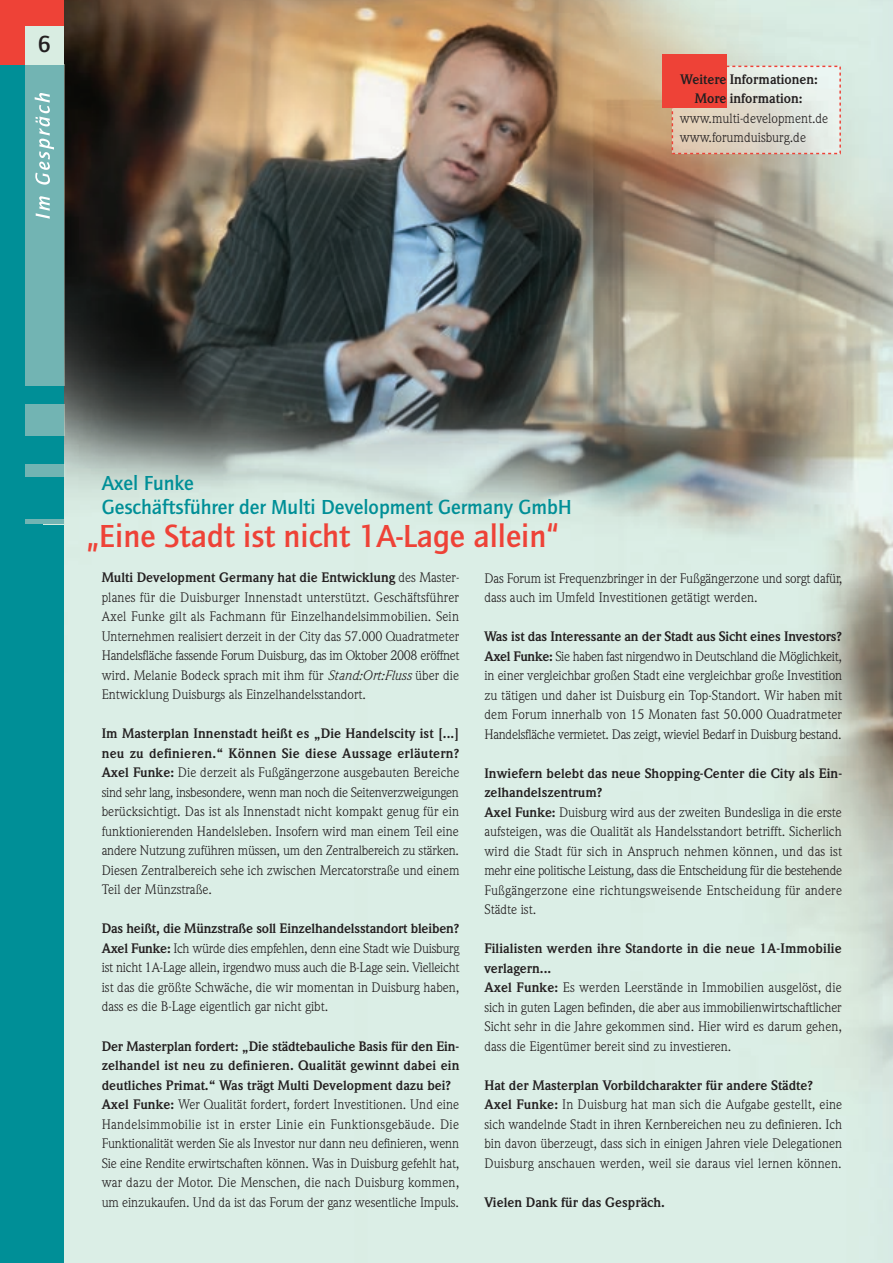
<style>
.page{position:relative;width:893px;height:1263px;background:#fff}
.page>*{position:absolute;margin:0;border:0;box-sizing:border-box;transform-origin:0 0}
.t1{font:700 33px "Quay Itc T";color:#ee4237}
.t2{font:700 24px "Quay Itc T";color:#231f20}
.t3{font:700 21px/24px "Quay Itc T";color:#008f97}
.t4{font:13.5px/19.5px "Weidemann";color:#231f20}
.t5{font:700 13.5px/19.5px "Weidemann";color:#231f20;text-align:center}
.s1{font-weight:700}
.s2{font-style:italic}
</style>
<div class="page">
<img style="left:63px;top:0;width:830px;height:1263px">
<div style="left:0;top:0;width:63px;height:1263px;background:#008f97"></div>
<img style="left:63px;top:64px;width:1px;height:322px">
<div style="left:25px;top:65px;width:38px;height:321px;background:#72b4b3"></div>
<img style="left:63px;top:405px;width:1px;height:31px">
<div style="left:25px;top:405px;width:38px;height:31px;background:#72b4b3"></div>
<div style="left:25px;top:465px;width:38px;height:11px;background:#72b4b3"></div>
<hr style="left:25px;top:520px;width:38px;height:4px;background:#72b4b3">
<div style="left:0;top:0;width:63px;height:65px;background:#ee4237"></div>
<div style="left:25px;top:26px;width:38px;height:39px;background:#d9ede2"></div>
<svg style="left:36px;top:196px;width:14px;height:23px"></svg>
<svg style="left:35px;top:93px;width:19px;height:92px"></svg>
<img style="left:674px;top:68px;width:165px;height:84px">
<div style="left:672px;top:66px;width:169px;height:88px;border:1px dashed #ee4237"></div>
<div style="left:662px;top:55px;width:65px;height:53px;background:#ee4237"></div>
<h2 class="t2" style="left:38px;top:35px;width:15px">6</h2>
<p class="t5" style="left:681px;top:70px;width:139px">Weitere Informationen:<br>More information:</p>
<p class="t4" style="left:680px;top:109px;width:150px">www.multi-development.de www.forumduisburg.de</p>
<h3 class="t3" style="left:102px;top:473px;width:472px">Axel Funke<br>Geschäftsführer der Multi Development Germany GmbH</h3>
<h1 class="t1" style="left:87px;top:523px;width:473px">„Eine Stadt ist nicht 1A-Lage allein“</h1>
<p class="t4" style="left:102px;top:569px;width:359px;text-align:justify"><span class="s1">Multi Development Germany hat die Entwicklung</span> des Master&shy;planes für die Duisburger Innenstadt unterstützt. Geschäftsführer Axel Funke gilt als Fachmann für Einzelhandelsimmobilien. Sein Unternehmen realisiert derzeit in der City das 57.000 Quadratmeter Handelsfläche fassende Forum Duisburg, das im Oktober 2008 eröffnet wird. Melanie Bodeck sprach mit ihm für <span class="s2">Stand:Ort:Fluss</span> über die Entwicklung Duisburgs als Einzelhandelsstandort.</p>
<p class="t4" style="left:102px;top:725px;width:359px;text-align:justify"><span class="s1">Im Masterplan Innenstadt heißt es „Die Handelscity ist [...] neu zu definieren.“ Können Sie diese Aussage erläutern?<br>Axel Funke:</span> Die derzeit als Fußgängerzone ausgebauten Bereiche sind sehr lang, insbesondere, wenn man noch die Seitenverzweigungen berücksichtigt. Das ist als Innenstadt nicht kompakt genug für ein funktionierenden Handelsleben. Insofern wird man einem Teil eine andere Nutzung zuführen müssen, um den Zentralbereich zu stärken.<br>Diesen Zentralbereich sehe ich zwischen Mercatorstraße und einem Teil der Münzstraße.</p>
<p class="t4" style="left:102px;top:920px;width:359px;text-align:justify"><span class="s1">Das heißt, die Münzstraße soll Einzelhandelsstandort bleiben?<br>Axel Funke:</span> Ich würde dies empfehlen, denn eine Stadt wie Duisburg ist nicht 1A-Lage allein, irgendwo muss auch die B-Lage sein. Vielleicht ist das die größte Schwäche, die wir momentan in Duisburg haben, dass es die B-Lage eigentlich gar nicht gibt.</p>
<p class="t4" style="left:102px;top:1037px;width:359px"><span class="s1">Der Masterplan fordert: „Die städtebauliche Basis für den Ein&shy;zelhandel ist neu zu definieren. Qualität gewinnt dabei ein deutliches Primat.“ Was trägt Multi Development dazu bei?<br>Axel Funke:</span> Wer Qualität fordert, fordert Investitionen. Und eine Handelsimmobilie ist in erster Linie ein Funktionsgebäude. Die Funktionalität werden Sie als Investor nur dann neu definieren, wenn Sie eine Rendite erwirtschaften können. Was in Duisburg gefehlt hat, war dazu der Motor. Die Menschen, die nach Duisburg kommen, um einzukaufen. Und da ist das Forum der ganz wesentliche Impuls.</p>
<p class="t4" style="left:484px;top:569px;width:359px">Das Forum ist Frequenzbringer in der Fußgängerzone und sorgt dafür, dass auch im Umfeld Investitionen getätigt werden.</p>
<p class="t4" style="left:484px;top:628px;width:359px;text-align:justify"><span class="s1">Was ist das Interessante an der Stadt aus Sicht eines Investors?<br>Axel Funke:</span> Sie haben fast nirgendwo in Deutschland die Möglichkeit, in einer vergleichbar großen Stadt eine vergleichbar große Investition zu tätigen und daher ist Duisburg ein Top-Standort. Wir haben mit dem Forum innerhalb von 15 Monaten fast 50.000 Quadratmeter Handelsfläche vermietet. Das zeigt, wieviel Bedarf in Duisburg bestand.</p>
<p class="t4" style="left:484px;top:764px;width:359px"><span class="s1">Inwiefern belebt das neue Shopping-Center die City als Ein&shy;zelhandelszentrum?<br>Axel Funke:</span> Duisburg wird aus der zweiten Bundesliga in die erste aufsteigen, was die Qualität als Handelsstandort betrifft. Sicherlich wird die Stadt für sich in Anspruch nehmen können, und das ist mehr eine politische Leistung, dass die Entscheidung für die bestehende Fußgängerzone eine richtungsweisende Entscheidung für andere Städte ist.</p>
<p class="t4" style="left:484px;top:940px;width:359px"><span class="s1">Filialisten werden ihre Standorte in die neue 1A-Immobilie verlagern...<br>Axel Funke:</span> Es werden Leerstände in Immobilien ausgelöst, die sich in guten Lagen befinden, die aber aus immobilienwirtschaftlicher Sicht sehr in die Jahre gekommen sind. Hier wird es darum gehen, dass die Eigentümer bereit sind zu investieren.</p>
<p class="t4" style="left:484px;top:1076px;width:359px"><span class="s1">Hat der Masterplan Vorbildcharakter für andere Städte?<br>Axel Funke:</span> In Duisburg hat man sich die Aufgabe gestellt, eine sich wandelnde Stadt in ihren Kernbereichen neu zu definieren. Ich bin davon überzeugt, dass sich in einigen Jahren viele Delegationen Duisburg anschauen werden, weil sie daraus viel lernen können.</p>
<p class="t5" style="left:484px;top:1193px;width:182px">Vielen Dank für das Gespräch.</p>
</div>
